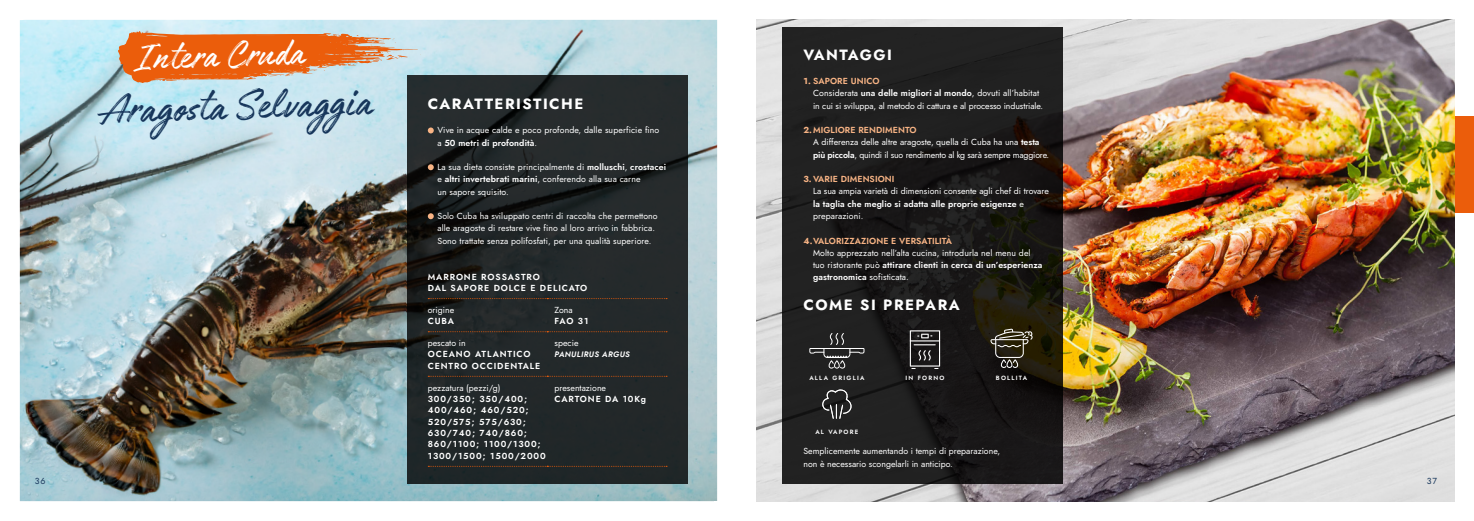
<style>
.page{position:relative;width:1474px;height:521px;background:#fff}
.page>*{position:absolute;margin:0;border:0;box-sizing:border-box;transform-origin:0 0}
.t1{font:48.12px "Authenia";color:#17365b}
.t2{font:42.88px "Authenia";color:#fff}
.t3{font:700 14.88px "Jost";letter-spacing:.1em;color:#fff}
.t4{font:8.75px/12.2px "Jost";letter-spacing:.005em;color:#fff}
.t5{font:600 8.75px/11.4px "Jost";letter-spacing:.1em;color:#fff}
.t6{font:8.75px/12.2px "Jost";letter-spacing:-.015em;color:#fff}
.t7{font:8.75px "Jost";color:#17365b}
.t8{font:italic 600 7.88px "Jost";letter-spacing:.05em;color:#fff}
.t9{font:600 6.12px "Jost";letter-spacing:.2em;color:#fff}
.s1{font-weight:600}
.s2{font-weight:700;color:#f8b485}
.s3{font-weight:600;color:#f8b485}
</style>
<div class="page">
<div style="left:1434px;top:116px;width:39px;height:97px;background:#eb5d0b"></div>
<img style="left:756px;top:20px;width:697px;height:481px">
<img style="left:20px;top:20px;width:697px;height:481px">
<svg style="left:407px;top:76px;width:280px;height:408px;background:#212628"></svg>
<svg style="left:782px;top:27px;width:281px;height:457px;background:#1c1b1a"></svg>
<svg style="left:428px;top:127px;width:6px;height:6px"></svg>
<svg style="left:428px;top:164px;width:6px;height:6px"></svg>
<svg style="left:428px;top:213px;width:6px;height:6px"></svg>
<svg style="left:428px;top:298px;width:239px;height:1px"></svg>
<svg style="left:428px;top:331px;width:239px;height:1px"></svg>
<svg style="left:428px;top:376px;width:239px;height:1px"></svg>
<svg style="left:428px;top:466px;width:239px;height:1px"></svg>
<svg style="left:809px;top:333px;width:55px;height:36px;background:#3a3a3a"></svg>
<svg style="left:909px;top:330px;width:31px;height:39px"></svg>
<svg style="left:990px;top:329px;width:42px;height:39px;background:#484334"></svg>
<svg style="left:822px;top:389px;width:30px;height:30px"></svg>
<svg style="left:118px;top:31px;width:303px;height:53px;background:#dc8f5f"></svg>
<h2 class="t2" style="left:135px;top:36px;width:171px;rotate:-2deg">Intera Cruda</h2>
<h1 class="t1" style="left:99px;top:85px;width:274px;rotate:-2deg">Aragosta Selvaggia</h1>
<h3 class="t3" style="left:428px;top:94px;width:157px">CARATTERISTICHE</h3>
<p class="t4" style="left:437px;top:124px;width:223px">Vive in acque calde e poco profonde, dalle superficie fino a <span class="s1">50 metri di profondità</span>.</p>
<p class="t4" style="left:437px;top:161px;width:230px">La sua dieta consiste principalmente di <span class="s1">molluschi</span>, <span class="s1">crostacei </span>e <span class="s1">altri invertebrati marini</span>, conferendo alla sua carne<br>un sapore squisito.</p>
<p class="t4" style="left:437px;top:210px;width:222px">Solo Cuba ha sviluppato centri di raccolta che permettono alle aragoste di restare vive fino al loro arrivo in fabbrica.<br>Sono trattate senza polifosfati, per una qualità superiore.</p>
<p class="t5" style="left:428px;top:271px;width:161px">MARRONE ROSSASTRO<br>DAL SAPORE DOLCE E DELICATO</p>
<p class="t4" style="left:428px;top:304px;width:28px">origine</p>
<p class="t5" style="left:428px;top:316px;width:28px">CUBA</p>
<p class="t4" style="left:554px;top:304px;width:20px">Zona</p>
<p class="t5" style="left:554px;top:316px;width:35px">FAO 31</p>
<p class="t4" style="left:428px;top:337px;width:39px">pescato in</p>
<p class="t5" style="left:428px;top:349px;width:114px">OCEANO ATLANTICO<br>CENTRO OCCIDENTALE</p>
<p class="t4" style="left:428px;top:381px;width:74px">pezzatura (pezzi/g)</p>
<p class="t5" style="left:428px;top:393px;width:119px">300/350; 350/400;<br>400/460; 460/520;<br>520/575; 575/630;<br>630/740; 740/860;<br>860/1100; 1100/1300;<br>1300/1500; 1500/2000</p>
<p class="t4" style="left:554px;top:337px;width:25px">specie</p>
<p class="t8" style="left:554px;top:349px;width:77px">PANULIRUS ARGUS</p>
<p class="t4" style="left:554px;top:381px;width:53px">presentazione</p>
<p class="t5" style="left:554px;top:393px;width:93px">CARTONE DA 10Kg</p>
<h3 class="t3" style="left:803px;top:44px;width:90px">VANTAGGI</h3>
<p class="t4" style="left:813px;top:75px;width:231px;text-indent:-10px"><span class="s2">1.</span> <span class="s3">SAPORE UNICO<br></span>Considerata <span class="s1">una delle migliori al mondo</span>, dovuti all’habitat in cui si sviluppa, al metodo di cattura e al processo industriale.</p>
<p class="t6" style="left:813px;top:124px;width:238px;text-indent:-10px"><span class="s2">2.</span><span class="s3">MIGLIORE RENDIMENTO<br></span>A differenza delle altre aragoste, quella di Cuba ha una <span class="s1">testa più piccola</span>, quindi il suo rendimento al kg sarà sempre maggiore.</p>
<p class="t4" style="left:813px;top:173px;width:237px;text-indent:-10px"><span class="s2">3.</span> <span class="s3">VARIE DIMENSIONI<br></span>La sua ampia varietà di dimensioni consente agli chef di trovare <span class="s1">la taglia che meglio si adatta alle proprie esigenze</span> e preparazioni.</p>
<p class="t4" style="left:813px;top:234px;width:231px;text-indent:-10px"><span class="s2">4.</span><span class="s3">VALORIZZAZIONE E VERSATILITÀ<br></span>Molto apprezzato nell’alta cucina, introdurla nel menu del tuo ristorante può <span class="s1">attirare clienti in cerca di un’esperienza gastronomica</span> sofisticata.</p>
<h3 class="t3" style="left:803px;top:295px;width:158px">COME SI PREPARA</h3>
<p class="t9" style="left:809px;top:374px;width:57px">ALLA GRIGLIA</p>
<p class="t9" style="left:905px;top:374px;width:40px">IN FORNO</p>
<p class="t9" style="left:996px;top:374px;width:33px">BOLLITA</p>
<p class="t9" style="left:815px;top:428px;width:45px">AL VAPORE</p>
<p class="t4" style="left:803px;top:445px;width:198px">Semplicemente aumentando i tempi di preparazione, non è necessario scongelarli in anticipo.</p>
<p class="t7" style="left:35px;top:475px;width:12px">36</p>
<p class="t7" style="left:1426px;top:475px;width:12px">37</p>
</div>
